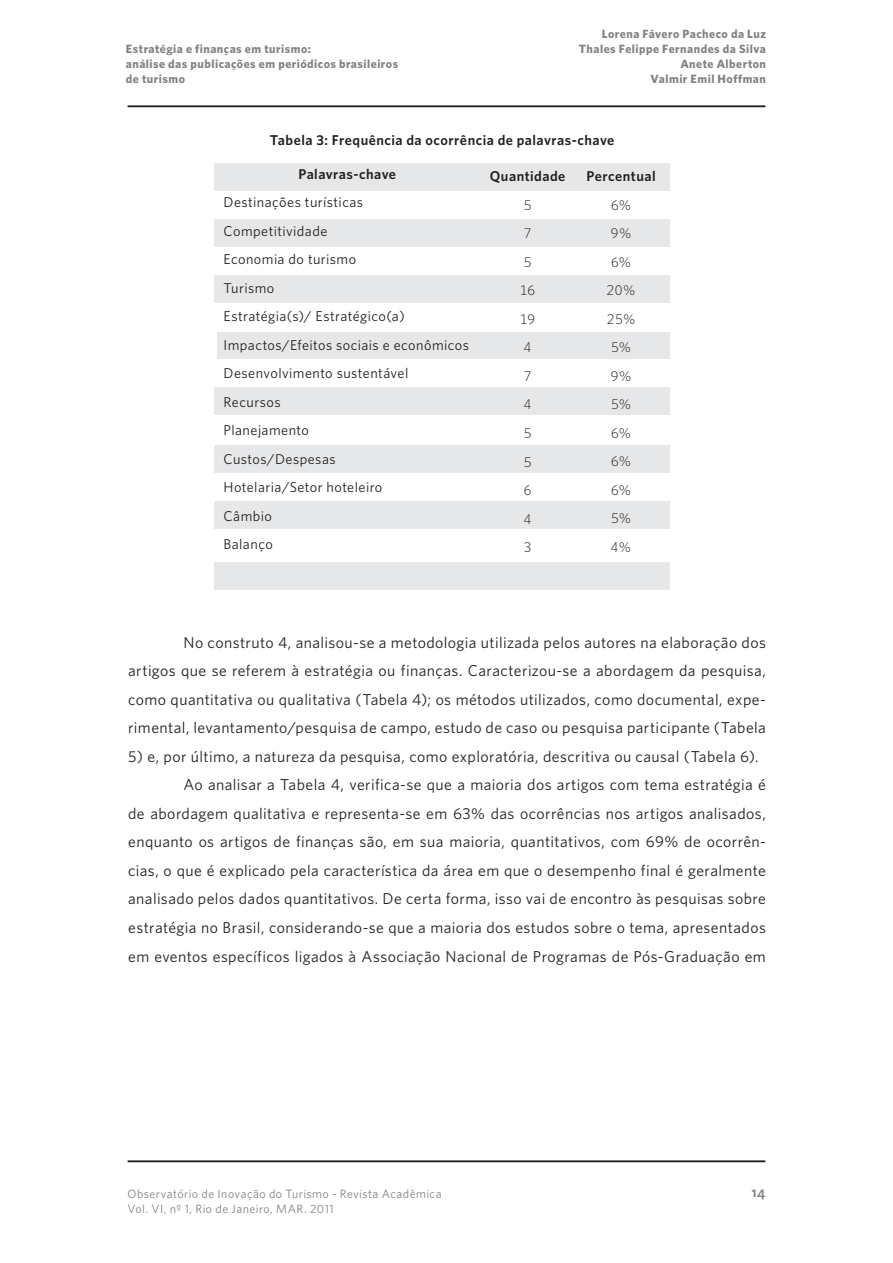
<style>
.page{position:relative;width:893px;height:1263px;background:#fff}
.page>*{position:absolute;margin:0;border:0;box-sizing:border-box;transform-origin:0 0}
.t1{font:15.75px/28.5px "Whitney";letter-spacing:.025em;color:#231f20;text-align:justify}
.t2{font:14.25px/28.5px "Whitney";letter-spacing:.03em;color:#231f20}
.t3{font:600 14.25px "Whitney";letter-spacing:.035em;color:#231f20}
.t4{font:300 14.25px/28.5px "Whitney Numeric";letter-spacing:.02em;color:#231f20}
.t5{font:14.25px "Whitney Semibold SC";color:#808285}
.t6{font:700 12px/15px "Whitney";letter-spacing:.04em;color:#808285}
.t7{font:12px/15px "Whitney";letter-spacing:.04em;color:#808285}
</style>
<div class="page">
<hr style="left:128px;top:1160px;width:637px;height:2px;background:#231f20">
<hr style="left:128px;top:105px;width:637px;height:2px;background:#231f20">
<div style="left:214px;top:163px;width:456px;height:27px;background:#e6e7e9"></div>
<div style="left:214px;top:562px;width:456px;height:27px;background:#e6e7e9"></div>
<div style="left:214px;top:388px;width:456px;height:27px;background:#e6e7e9"></div>
<div style="left:214px;top:220px;width:456px;height:27px;background:#e6e7e9"></div>
<div style="left:214px;top:446px;width:456px;height:27px;background:#e6e7e9"></div>
<div style="left:214px;top:275px;width:456px;height:27px;background:#e6e7e9"></div>
<div style="left:214px;top:501px;width:456px;height:27px;background:#e6e7e9"></div>
<div style="left:218px;top:332px;width:452px;height:27px;background:#e6e7e9"></div>
<p class="t6" style="left:126px;top:41px;width:274px">Estratégia e finanças em turismo:<br>análise das publicações em periódicos brasileiros de turismo</p>
<p class="t6" style="left:579px;top:26px;width:189px;text-align:right">Lorena Fávero Pacheco da Luz<br>Thales Felippe Fernandes da Silva<br>Anete Alberton<br>Valmir Emil Hoffman</p>
<p class="t3" style="left:270px;top:132px;width:346px">Tabela 3: Frequência da ocorrência de palavras-chave</p>
<p class="t3" style="left:298px;top:165px;width:99px">Palavras-chave</p>
<p class="t2" style="left:224px;top:188px;width:247px">Destinações turísticas<br>Competitividade<br>Economia do turismo<br>Turismo<br>Estratégia(s)/ Estratégico(a)<br>Impactos/Efeitos sociais e econômicos<br>Desenvolvimento sustentável<br>Recursos<br>Planejamento<br>Custos/Despesas<br>Hotelaria/Setor hoteleiro<br>Câmbio<br>Balanço</p>
<p class="t3" style="left:490px;top:168px;width:77px">Quantidade</p>
<p class="t4" style="left:520px;top:191px;width:17px">5<br>7<br>5<br>16<br>19<br>4<br>7<br>4<br>5<br>5<br>6<br>4<br>3</p>
<p class="t3" style="left:587px;top:168px;width:71px">Percentual</p>
<p class="t4" style="left:607px;top:191px;width:31px;text-align:center">6%<br>9%<br>6%<br>20%<br>25%<br>5%<br>9%<br>5%<br>6%<br>6%<br>6%<br>5%<br>4%</p>
<p class="t1" style="left:128px;top:628px;width:639px;text-indent:55px">No construto 4, analisou-se a metodologia utilizada pelos autores na elaboração dos artigos que se referem à estratégia ou finanças. Caracterizou-se a abordagem da pesquisa, como quantitativa ou qualitativa (Tabela 4); os métodos utilizados, como documental, expe&shy;rimental, levantamento/pesquisa de campo, estudo de caso ou pesquisa participante (Tabela</p>
<p class="t1" style="left:128px;top:742px;width:632px">5) e, por último, a natureza da pesquisa, como exploratória, descritiva ou causal (Tabela 6).</p>
<p class="t1" style="left:183px;top:770px;width:584px">Ao analisar a Tabela 4, verifica-se que a maioria dos artigos com tema estratégia é</p>
<p class="t1" style="left:128px;top:799px;width:639px">de abordagem qualitativa e representa-se em 63% das ocorrências nos artigos analisados,</p>
<p class="t1" style="left:128px;top:827px;width:639px">enquanto os artigos de finanças são, em sua maioria, quantitativos, com 69% de ocorrên-</p>
<p class="t1" style="left:128px;top:856px;width:639px">cias, o que é explicado pela característica da área em que o desempenho final é geralmente</p>
<p class="t1" style="left:128px;top:884px;width:639px">analisado pelos dados quantitativos. De certa forma, isso vai de encontro às pesquisas sobre</p>
<p class="t1" style="left:128px;top:913px;width:639px">estratégia no Brasil, considerando-se que a maioria dos estudos sobre o tema, apresentados</p>
<p class="t1" style="left:128px;top:941px;width:639px">em eventos específicos ligados à Associação Nacional de Programas de Pós-Graduação em</p>
<p class="t7" style="left:128px;top:1186px;width:316px">Observatório de Inovação do Turismo - Revista Acadêmica<br>Vol. VI, nº 1, Rio de Janeiro, MAR. 2011</p>
<p class="t5" style="left:752px;top:1183px;width:15px">14</p>
</div>
